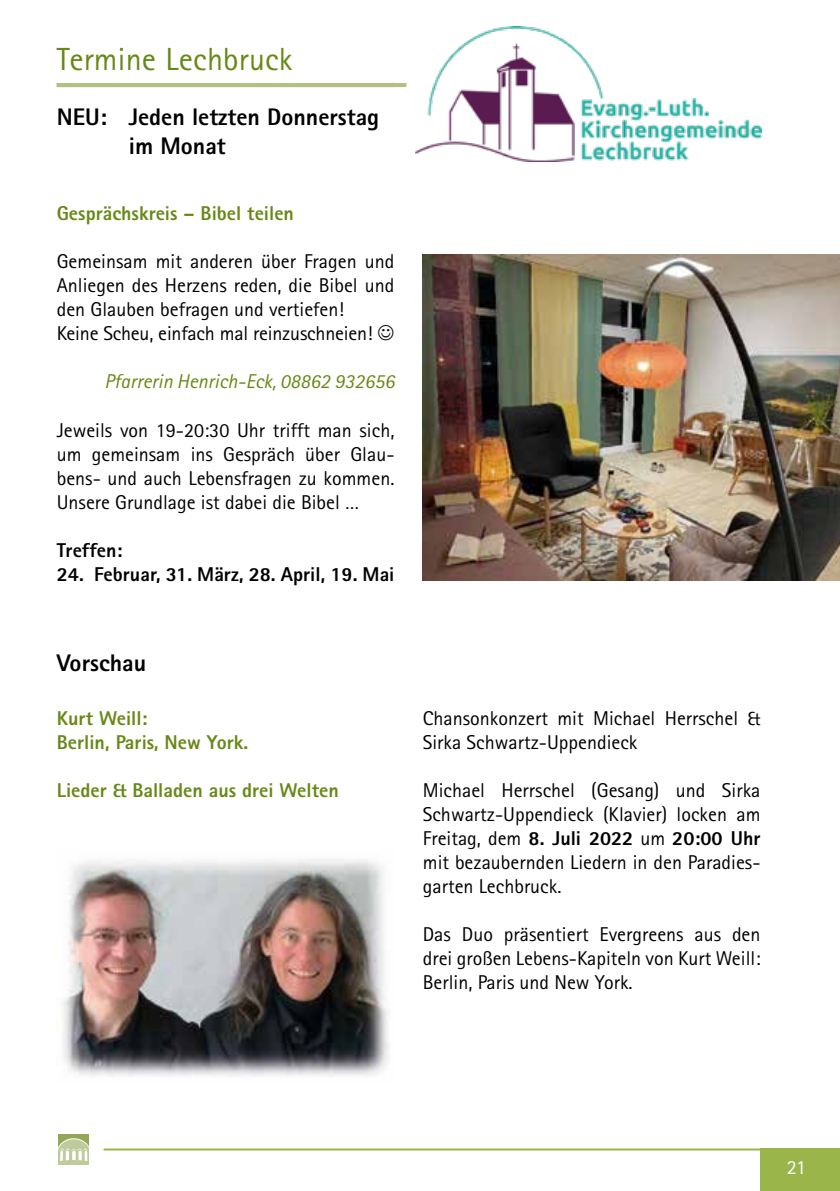
<style>
.page{position:relative;width:840px;height:1191px;background:#fff}
.page>*{position:absolute;margin:0;border:0;box-sizing:border-box;transform-origin:0 0}
.t1{font:32px "Rotis Sans Serif";letter-spacing:.005em;color:#688816}
.t2{font:800 24px/28.8px "Rotis Sans Serif";color:#000}
.t3{font:20px/24px "Rotis Sans Serif";color:#000;text-align:justify}
.t4{font:800 20px/24px "Rotis Sans Serif";color:#688816}
.t5{font:800 20px "Rotis Sans Serif";color:#000}
.t6{font:italic 20px "Rotis Sans Serif";color:#688816}
.t7{font:20px "Rotis Sans Serif";color:#fff}
.s1{font-weight:800}
</style>
<div class="page">
<img style="left:415px;top:27px;width:346px;height:134px">
<img style="left:422px;top:254px;width:417px;height:326px">
<img style="left:62px;top:859px;width:327px;height:217px">
<div style="left:760px;top:1148px;width:79px;height:43px;background:#9ab54a"></div>
<hr style="left:57px;top:83px;width:349px;height:4px;background:#b1c086">
<hr style="left:103px;top:1148px;width:736px;height:2px;background:#9ab54a">
<div style="left:58px;top:1134px;width:31px;height:30px;background:#93a757"></div>
<svg style="left:58px;top:1138px;width:31px;height:26px"></svg>
<h1 class="t1" style="left:57px;top:40px;width:237px">Termine Lechbruck</h1>
<p class="t2" style="left:129px;top:102px;width:252px;text-indent:-72px">NEU: Jeden letzten Donnerstag im Monat</p>
<p class="t4" style="left:57px;top:201px;width:238px">Gesprächskreis – Bibel teilen</p>
<p class="t3" style="left:57px;top:249px;width:339px;text-align:left">Gemeinsam mit anderen über Fragen und Anliegen des Herzens reden, die Bibel und den Glauben befragen und vertiefen!<br>Keine Scheu, einfach mal reinzuschneien!</p>
<p class="t6" style="left:104px;top:370px;width:291px">Pfarrerin Henrich-Eck, 08862 932656</p>
<p class="t3" style="left:57px;top:417px;width:339px">Jeweils von 19-20:30 Uhr trifft man sich, um gemeinsam ins Gespräch über Glau&shy;bens- und auch Lebensfragen zu kommen.<br>Unsere Grundlage ist dabei die Bibel …</p>
<p class="t5" style="left:57px;top:537px;width:67px">Treffen:</p>
<p class="t5" style="left:57px;top:561px;width:339px">24. Februar, 31. März, 28. April, 19. Mai</p>
<p class="t2" style="left:57px;top:648px;width:91px">Vorschau</p>
<p class="t4" style="left:57px;top:705px;width:193px">Kurt Weill:<br>Berlin, Paris, New York.</p>
<p class="t4" style="left:57px;top:777px;width:283px">Lieder &amp; Balladen aus drei Welten</p>
<p class="t3" style="left:422px;top:705px;width:339px">Chansonkonzert mit Michael Herrschel &amp;<br>Sirka Schwartz-Uppendieck</p>
<p class="t3" style="left:422px;top:777px;width:339px">Michael Herrschel (Gesang) und Sirka Schwartz-Uppendieck (Klavier) locken am Freitag, dem <span class="s1">8. Juli 2022</span> um <span class="s1">20:00 Uhr </span>mit bezaubernden Liedern in den Paradies&shy;garten Lechbruck.</p>
<p class="t3" style="left:422px;top:921px;width:339px">Das Duo präsentiert Evergreens aus den drei großen Lebens-Kapiteln von Kurt Weill:<br>Berlin, Paris und New York.</p>
<p class="t7" style="left:786px;top:1155px;width:21px">21</p>
</div>
